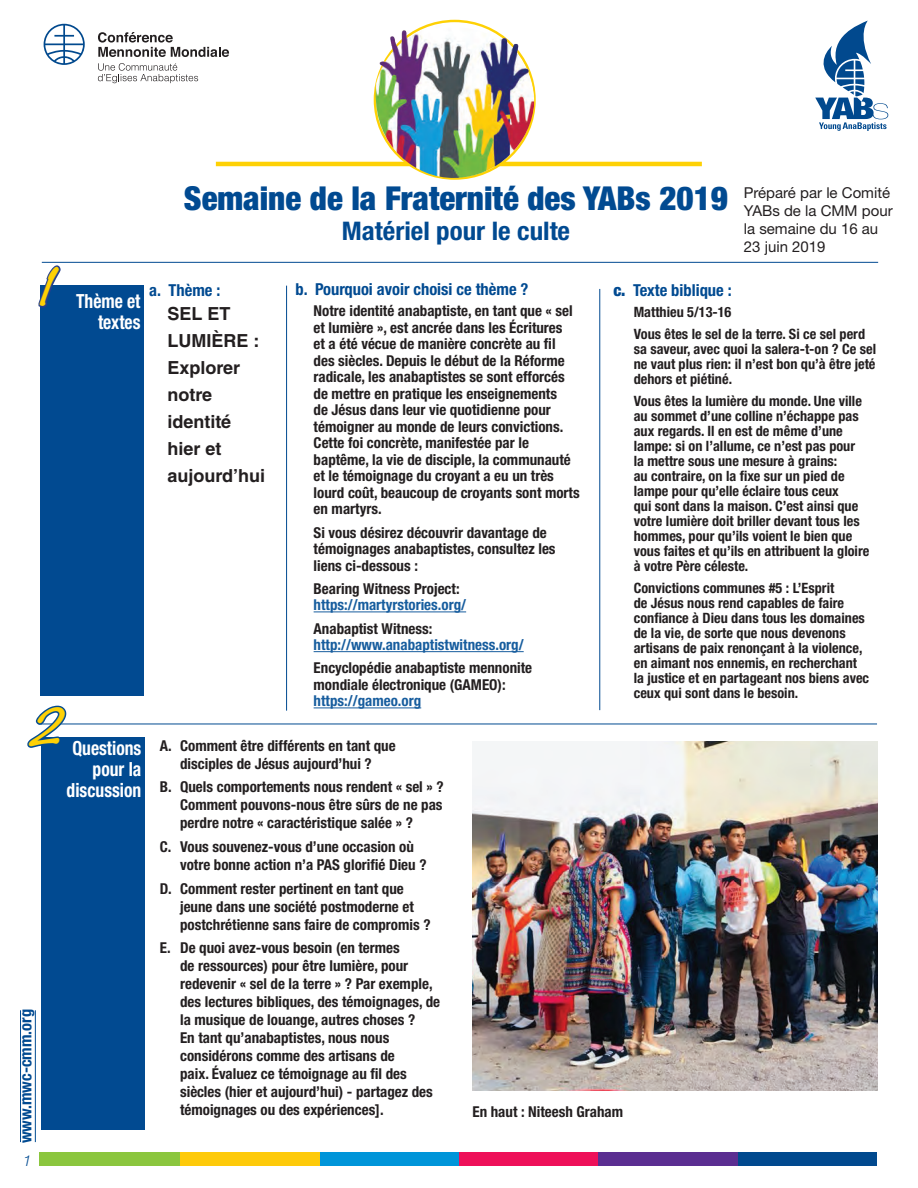
<style>
.page{position:relative;width:918px;height:1188px;background:#fff}
.page>*{position:absolute;margin:0;border:0;box-sizing:border-box;transform-origin:0 0}
.t1{font:italic 700 45px "Noteworthy";color:#fed105}
.t2{font:900 condensed 33px "Helvetica Neue LT Std";color:#014a91}
.t3{font:700 condensed 25.65px "Helvetica Neue LT Std";color:#014a91;scale:1.05 1}
.t4{font:700 condensed 19.5px/21px "Helvetica Neue LT Std";color:#fff;text-align:right;scale:.9 1}
.t5{font:700 18px/27px "Helvetica LT Std";color:#231f20}
.t6{font:700 condensed 16.5px "Helvetica Neue LT Std";color:#014a91}
.t7{font:700 condensed 15px/16.5px "Helvetica Neue LT Std";color:#231f20}
.t8{font:700 condensed 15px "Helvetica Neue LT Std";color:#175d9e}
.t9{font:15px/18px "Helvetica Neue LT Std";color:#231f20}
.t10{font:italic 300 15px "Helvetica Neue LT Std";color:#014a91}
.t11{font:700 condensed 14.25px/15px "Helvetica Neue LT Std";color:#231f20}
.s1{font-weight:900}
</style>
<div class="page">
<div style="left:736px;top:1153px;width:141px;height:13px;background:#01498e"></div>
<div style="left:597px;top:1153px;width:141px;height:13px;background:#5b2e91"></div>
<div style="left:458px;top:1153px;width:140px;height:13px;background:#ee1059"></div>
<div style="left:318px;top:1153px;width:141px;height:13px;background:#0095d9"></div>
<div style="left:179px;top:1153px;width:140px;height:13px;background:#feca0a"></div>
<div style="left:39px;top:1153px;width:141px;height:13px;background:#8bc63e"></div>
<svg style="left:98px;top:32px;width:131px;height:25px"></svg>
<svg style="left:98px;top:63px;width:100px;height:20px"></svg>
<svg style="left:44px;top:24px;width:41px;height:41px"></svg>
<svg style="left:815px;top:21px;width:73px;height:110px"></svg>
<hr style="left:20px;top:1010px;width:1px;height:132px;background:#014a91">
<hr style="left:35px;top:1010px;width:1px;height:132px;background:#014a91">
<hr style="left:216px;top:162px;width:486px;height:4px;background:#fed105">
<img style="left:472px;top:742px;width:406px;height:349px">
<div style="left:40px;top:285px;width:104px;height:411px;background:#014a91"></div>
<div style="left:41px;top:737px;width:104px;height:393px;background:#014a91"></div>
<hr style="left:42px;top:262px;width:836px;height:1px;background:#014a91">
<hr style="left:41px;top:724px;width:836px;height:1px;background:#014a91">
<hr style="left:314px;top:612px;width:152px;height:1px;background:#175d9e">
<hr style="left:314px;top:651px;width:210px;height:1px;background:#175d9e">
<hr style="left:314px;top:708px;width:107px;height:1px;background:#175d9e">
<hr style="left:286px;top:286px;width:1px;height:425px;background:#014a91">
<hr style="left:599px;top:289px;width:1px;height:421px;background:#014a91">
<svg style="left:38px;top:265px;width:23px;height:43px"></svg>
<svg style="left:27px;top:705px;width:42px;height:43px"></svg>
<img style="left:372px;top:20px;width:163px;height:159px">
<h1 class="t1" style="left:36px;top:247px;width:44px">1</h1>
<h3 class="t4" style="left:76px;top:290px;width:73px">Thème et textes</h3>
<h1 class="t1" style="left:27px;top:687px;width:63px">2</h1>
<h3 class="t4" style="left:67px;top:737px;width:84px">Questions pour la discussion</h3>
<p class="t6" style="left:16px;top:1143px;width:136px;rotate:-90deg">www.mwc-cmm.org</p>
<p class="t10" style="left:23px;top:1151px;width:10px">1</p>
<h2 class="t2" style="left:184px;top:178px;width:546px">Semaine de la Fraternité des YABs 2019</h2>
<h3 class="t3" style="left:342px;top:216px;width:219px">Matériel pour le culte</h3>
<p class="t6" style="left:149px;top:280px;width:73px">a. Thème :</p>
<p class="t6" style="left:296px;top:279px;width:235px">b. Pourquoi avoir choisi ce thème ?</p>
<p class="t6" style="left:614px;top:280px;width:120px"><span class="s1">c.</span> Texte biblique :</p>
<p class="t9" style="left:744px;top:183px;width:150px">Préparé par le Comité<br>YABs de la CMM pour la semaine du 16 au<br>23 juin 2019</p>
<p class="t5" style="left:167px;top:300px;width:99px">SEL ET<br>LUMIÈRE :<br>Explorer notre identité hier et aujourd’hui</p>
<p class="t7" style="left:314px;top:303px;width:268px">Notre identité anabaptiste, en tant que « sel et lumière », est ancrée dans les Écritures<br>et a été vécue de manière concrète au fil des siècles. Depuis le début de la Réforme radicale, les anabaptistes se sont efforcés de mettre en pratique les enseignements<br>de Jésus dans leur vie quotidienne pour témoigner au monde de leurs convictions.<br>Cette foi concrète, manifestée par le baptême, la vie de disciple, la communauté et le témoignage du croyant a eu un très lourd coût, beaucoup de croyants sont morts en martyrs.</p>
<p class="t7" style="left:314px;top:524px;width:243px">Si vous désirez découvrir davantage de témoignages anabaptistes, consultez les liens ci-dessous :</p>
<p class="t7" style="left:314px;top:580px;width:148px">Bearing Witness Project:</p>
<p class="t8" style="left:314px;top:596px;width:154px">https://martyrstories.org/</p>
<p class="t7" style="left:314px;top:620px;width:120px">Anabaptist Witness:</p>
<p class="t8" style="left:314px;top:636px;width:212px">http://www.anabaptistwitness.org/</p>
<p class="t7" style="left:314px;top:660px;width:220px">Encyclopédie anabaptiste mennonite mondiale électronique (GAMEO):</p>
<p class="t8" style="left:314px;top:692px;width:109px">https://gameo.org</p>
<p class="t11" style="left:634px;top:301px;width:233px;line-height:21.8px">Matthieu 5/13-16<br>Vous êtes le sel de la terre. Si ce sel perd</p>
<p class="t11" style="left:634px;top:341px;width:244px;text-align:justify">sa saveur, avec quoi la salera-t-on ? Ce sel ne vaut plus rien: il n’est bon qu’à être jeté dehors et piétiné.</p>
<p class="t11" style="left:634px;top:393px;width:237px">Vous êtes la lumière du monde. Une ville au sommet d’une colline n’échappe pas aux regards. Il en est de même d’une lampe: si on l’allume, ce n’est pas pour<br>la mettre sous une mesure à grains:<br>au contraire, on la fixe sur un pied de lampe pour qu’elle éclaire tous ceux<br>qui sont dans la maison. C’est ainsi que votre lumière doit briller devant tous les hommes, pour qu’ils voient le bien que vous faites et qu’ils en attribuent la gloire à votre Père céleste.</p>
<p class="t11" style="left:634px;top:580px;width:237px">Convictions communes #5 : L’Esprit<br>de Jésus nous rend capables de faire confiance à Dieu dans tous les domaines de la vie, de sorte que nous devenons artisans de paix renonçant à la violence, en aimant nos ennemis, en recherchant la justice et en partageant nos biens avec ceux qui sont dans le besoin.</p>
<p class="t7" style="left:160px;top:736px;width:237px;line-height:18px;text-align:center">A. Comment être différents en tant que disciples de Jésus aujourd’hui ?</p>
<p class="t7" style="left:180px;top:778px;width:265px;line-height:18px;text-align:justify;text-indent:-20px">B. Quels comportements nous rendent « sel » ?<br>Comment pouvons-nous être sûrs de ne pas perdre notre « caractéristique salée » ?</p>
<p class="t7" style="left:180px;top:837px;width:248px;line-height:18px;text-indent:-20px">C. Vous souvenez-vous d’une occasion où votre bonne action n’a PAS glorifié Dieu ?</p>
<p class="t7" style="left:180px;top:879px;width:252px;line-height:18px;text-indent:-20px">D. Comment rester pertinent en tant que jeune dans une société postmoderne et postchrétienne sans faire de compromis ?</p>
<p class="t7" style="left:180px;top:939px;width:262px;line-height:18px;text-indent:-20px">E. De quoi avez-vous besoin (en termes<br>de ressources) pour être lumière, pour redevenir « sel de la terre » ? Par exemple, des lectures bibliques, des témoignages, de la musique de louange, autres choses ?<br>En tant qu’anabaptistes, nous nous considérons comme des artisans de<br>paix. Évaluez ce témoignage au fil des siècles (hier et aujourd’hui) - partagez des témoignages ou des expériences].</p>
<p class="t7" style="left:472px;top:1103px;width:152px">En haut : Niteesh Graham</p>
</div>
